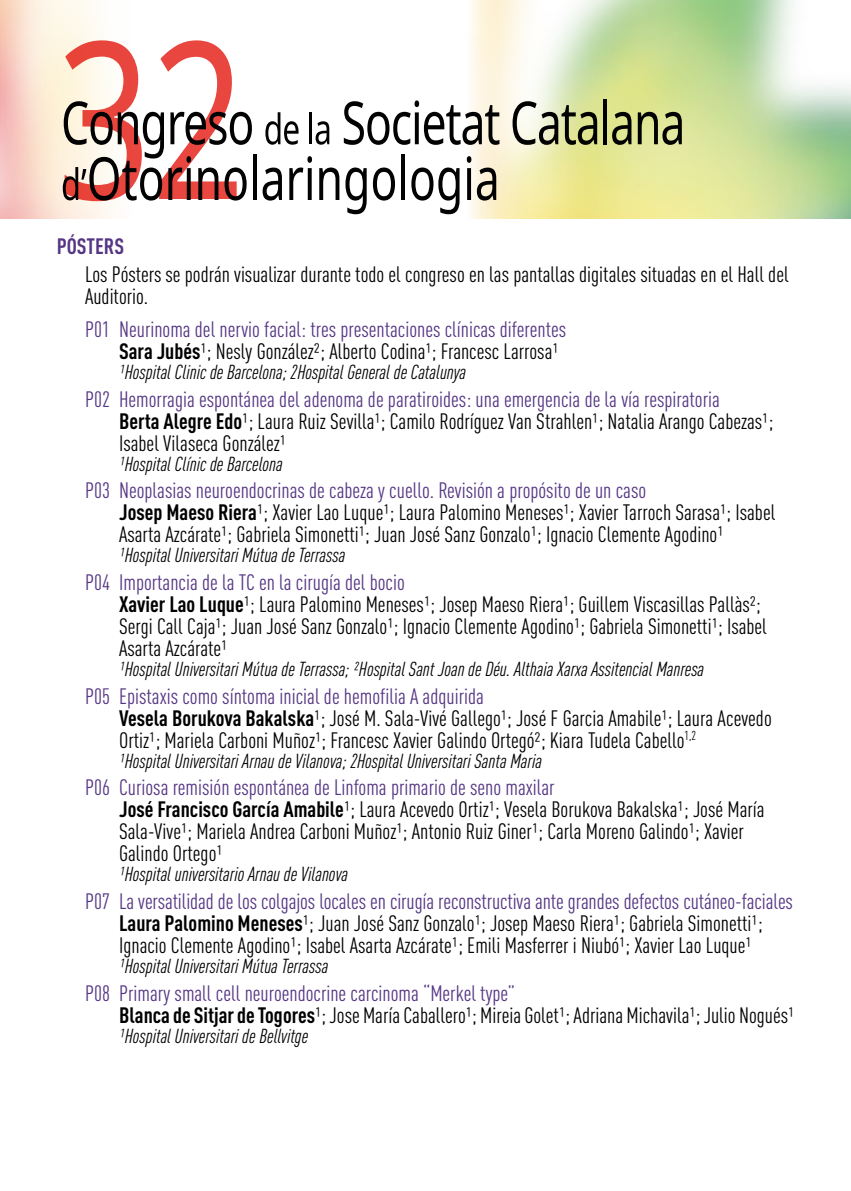
<style>
.page{position:relative;width:851px;height:1191px;background:#fff}
.page>*{position:absolute;margin:0;border:0;box-sizing:border-box;transform-origin:0 0}
.t1{font:condensed 22px/22px "DIN Pro";color:#000}
.t2{font:condensed 22px/22px "DIN Pro";color:#553684}
.t3{font:700 condensed 22px "DIN Pro";color:#553684}
.t4{font:italic condensed 20px "DIN Pro";color:#000}
.s1{font-weight:700;color:#000}
.s2{color:#000}
.s3{color:#553684}
.s4{font-weight:700}
</style>
<div class="page">
<svg style="left:0;top:0;width:725px;height:218px"></svg>
<svg style="left:265px;top:112px;width:33px;height:33px"></svg>
<hr style="left:309px;top:112px;width:3px;height:32px;background:#020203">
<svg style="left:315px;top:121px;width:14px;height:24px"></svg>
<svg style="left:344px;top:100px;width:155px;height:45px"></svg>
<svg style="left:512px;top:101px;width:85px;height:44px"></svg>
<hr style="left:603px;top:99px;width:4px;height:45px;background:#020203">
<svg style="left:612px;top:112px;width:19px;height:33px"></svg>
<svg style="left:637px;top:112px;width:44px;height:33px"></svg>
<svg style="left:63px;top:40px;width:189px;height:161px"></svg>
<hr style="left:253px;top:155px;width:4px;height:45px;background:#020203">
<svg style="left:262px;top:168px;width:20px;height:33px"></svg>
<svg style="left:289px;top:156px;width:23px;height:44px"></svg>
<svg style="left:319px;top:167px;width:20px;height:33px"></svg>
<svg style="left:345px;top:167px;width:21px;height:47px"></svg>
<svg style="left:373px;top:167px;width:22px;height:34px"></svg>
<hr style="left:401px;top:155px;width:4px;height:45px;background:#020203">
<svg style="left:411px;top:167px;width:48px;height:47px"></svg>
<svg style="left:466px;top:156px;width:5px;height:44px"></svg>
<svg style="left:477px;top:168px;width:19px;height:33px"></svg>
<p class="t3" style="left:57px;top:229px;width:69px">PÓSTERS</p>
<p class="t1" style="left:85px;top:261px;width:705px">Los Pósters se podrán visualizar durante todo el congreso en las pantallas digitales situadas en el Hall del<br>Auditorio.</p>
<p class="t2" style="left:119px;top:316px;width:448px;text-indent:-34px">P01 Neurinoma del nervio facial: tres presentaciones clínicas diferentes<br><span class="s1">Sara Jubés</span><span class="s2">1; Nesly González2; Alberto Codina1; Francesc Larrosa1</span></p>
<p class="t4" style="left:119px;top:357px;width:348px">1Hospital Clinic de Barcelona; 2Hospital General de Catalunya</p>
<p class="t1" style="left:119px;top:386px;width:655px;text-indent:-34px"><span class="s3">P02 Hemorragia espontánea del adenoma de paratiroides: una emergencia de la vía respiratoria<br></span><span class="s4">Berta Alegre Edo</span>1; Laura Ruiz Sevilla1; Camilo Rodríguez Van Strahlen1; Natalia Arango Cabezas1;<br>Isabel Vilaseca González1</p>
<p class="t4" style="left:119px;top:449px;width:165px">1Hospital Clínic de Barcelona</p>
<p class="t1" style="left:119px;top:478px;width:657px;text-indent:-34px"><span class="s3">P03 Neoplasias neuroendocrinas de cabeza y cuello. Revisión a propósito de un caso<br></span><span class="s4">Josep Maeso Riera</span>1; Xavier Lao Luque1; Laura Palomino Meneses1; Xavier Tarroch Sarasa1; Isabel<br>Asarta Azcárate1; Gabriela Simonetti1; Juan José Sanz Gonzalo1; Ignacio Clemente Agodino1</p>
<p class="t4" style="left:119px;top:541px;width:227px">1Hospital Universitari Mútua de Terrassa</p>
<p class="t1" style="left:119px;top:569px;width:649px;text-indent:-34px"><span class="s3">P04 Importancia de la TC en la cirugía del bocio<br></span><span class="s4">Xavier Lao Luque</span>1; Laura Palomino Meneses1; Josep Maeso Riera1; Guillem Viscasillas Pallàs2; Sergi Call Caja1; Juan José Sanz Gonzalo1; Ignacio Clemente Agodino1; Gabriela Simonetti1; Isabel Asarta Azcárate1</p>
<p class="t4" style="left:119px;top:654px;width:586px">1Hospital Universitari Mútua de Terrassa; 2Hospital Sant Joan de Déu. Althaia Xarxa Assitencial Manresa</p>
<p class="t1" style="left:119px;top:683px;width:654px;text-indent:-34px"><span class="s3">P05 Epistaxis como síntoma inicial de hemofilia A adquirida<br></span><span class="s4">Vesela Borukova Bakalska</span>1; José M. Sala-Vivé Gallego1; José F Garcia Amabile1; Laura Acevedo<br>Ortiz1; Mariela Carboni Muñoz1; Francesc Xavier Galindo Ortegó2; Kiara Tudela Cabello<sup>1,2</sup></p>
<p class="t4" style="left:119px;top:746px;width:424px">1Hospital Universitari Arnau de Vilanova; 2Hospital Universitari Santa Maria</p>
<p class="t1" style="left:119px;top:775px;width:646px;text-indent:-34px"><span class="s3">P06 Curiosa remisión espontánea de Linfoma primario de seno maxilar<br></span><span class="s4">José Francisco García Amabile</span>1; Laura Acevedo Ortiz1; Vesela Borukova Bakalska1; José María Sala-Vive1; Mariela Andrea Carboni Muñoz1; Antonio Ruiz Giner1; Carla Moreno Galindo1; Xavier Galindo Ortego1</p>
<p class="t4" style="left:119px;top:860px;width:230px">1Hospital universitario Arnau de Vilanova</p>
<p class="t1" style="left:85px;top:888px;width:709px;text-align:center"><span class="s3">P07 La versatilidad de los colgajos locales en cirugía reconstructiva ante grandes defectos cutáneo‑faciales<br></span><span class="s4">Laura Palomino Meneses</span>1; Juan José Sanz Gonzalo1; Josep Maeso Riera1; Gabriela Simonetti1;<br>Ignacio Clemente Agodino1; Isabel Asarta Azcárate1; Emili Masferrer i Niubó1; Xavier Lao Luque1</p>
<p class="t4" style="left:119px;top:951px;width:210px">1Hospital Universitari Mútua Terrassa</p>
<p class="t1" style="left:119px;top:980px;width:676px;text-indent:-34px"><span class="s3">P08 Primary small cell neuroendocrine carcinoma “Merkel type”<br></span><span class="s4">Blanca de Sitjar de Togores</span>1; Jose María Caballero1; Mireia Golet1; Adriana Michavila1; Julio Nogués1</p>
<p class="t4" style="left:119px;top:1021px;width:191px">1Hospital Universitari de Bellvitge</p>
</div>
